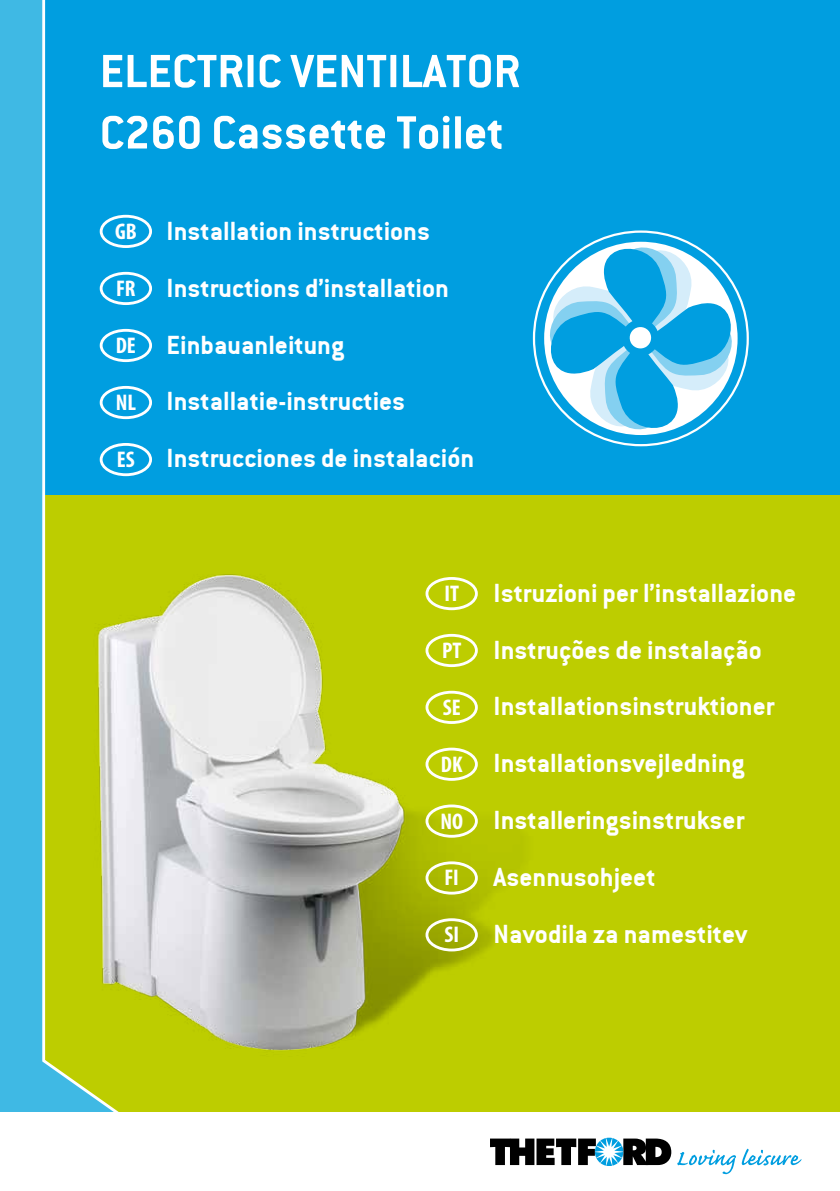
<style>
.page{position:relative;width:840px;height:1191px;background:#fff}
.page>*{position:absolute;margin:0;border:0;box-sizing:border-box;transform-origin:0 0}
.t1{font:700 51.2px/61.4px "Conduit IT Cbold";color:#fff}
.t2{font:700 28.4px/56.8px "Conduit IT Cbold";color:#fff}
.t3{font:700 condensed 22.8px "Myriad Pro";color:#fff}
</style>
<div class="page">
<div style="left:39px;top:0;width:800px;height:523px;background:#009ee0"></div>
<div style="left:42px;top:495px;width:797px;height:617px;background:#bdcd00"></div>
<svg style="left:0;top:0;width:127px;height:1112px"></svg>
<div style="left:100px;top:215px;width:52px;height:33px;border:3px solid #fff;border-radius:50%"></div>
<div style="left:100px;top:272px;width:52px;height:33px;border:3px solid #fff;border-radius:50%"></div>
<div style="left:100px;top:329px;width:52px;height:33px;border:3px solid #fff;border-radius:50%"></div>
<div style="left:100px;top:386px;width:52px;height:33px;border:3px solid #fff;border-radius:50%"></div>
<div style="left:100px;top:443px;width:52px;height:33px;border:3px solid #fff;border-radius:50%"></div>
<svg style="left:490px;top:1137px;width:181px;height:29px"></svg>
<svg style="left:677px;top:1149px;width:58px;height:25px"></svg>
<svg style="left:741px;top:1148px;width:60px;height:17px"></svg>
<img style="left:79px;top:543px;width:435px;height:548px">
<svg style="left:532px;top:230px;width:217px;height:217px"></svg>
<div style="left:425px;top:577px;width:52px;height:33px;border:3px solid #fff;border-radius:50%"></div>
<div style="left:425px;top:634px;width:52px;height:33px;border:3px solid #fff;border-radius:50%"></div>
<div style="left:425px;top:691px;width:52px;height:33px;border:3px solid #fff;border-radius:50%"></div>
<div style="left:425px;top:747px;width:52px;height:34px;border:3px solid #fff;border-radius:50%"></div>
<div style="left:425px;top:804px;width:52px;height:33px;border:3px solid #fff;border-radius:50%"></div>
<div style="left:425px;top:861px;width:52px;height:33px;border:3px solid #fff;border-radius:50%"></div>
<div style="left:425px;top:918px;width:52px;height:33px;border:3px solid #fff;border-radius:50%"></div>
<p class="t1" style="left:100px;top:39px;width:422px">ELECTRIC VENTILATOR<br>C260 Cassette Toilet</p>
<p class="t3" style="left:115px;top:217px;width:23px">GB</p>
<p class="t3" style="left:116px;top:274px;width:21px">FR</p>
<p class="t3" style="left:116px;top:331px;width:22px">DE</p>
<p class="t3" style="left:116px;top:388px;width:22px">NL</p>
<p class="t3" style="left:117px;top:445px;width:19px">ES</p>
<p class="t2" style="left:166px;top:202px;width:309px">Installation instructions<br>Instructions d’installation<br>Einbauanleitung<br>Installatie-instructies<br>Instrucciones de instalación</p>
<p class="t3" style="left:444px;top:579px;width:16px">IT</p>
<p class="t3" style="left:442px;top:636px;width:21px">PT</p>
<p class="t3" style="left:442px;top:693px;width:19px">SE</p>
<p class="t3" style="left:440px;top:750px;width:23px">DK</p>
<p class="t3" style="left:440px;top:806px;width:24px">NO</p>
<p class="t3" style="left:444px;top:863px;width:16px">FI</p>
<p class="t3" style="left:444px;top:920px;width:16px">SI</p>
<p class="t2" style="left:493px;top:564px;width:304px">Istruzioni per l’installazione<br>Instruções de instalação<br>Installationsinstruktioner<br>Installationsvejledning<br>Installeringsinstrukser<br>Asennusohjeet<br>Navodila za namestitev</p>
</div>
